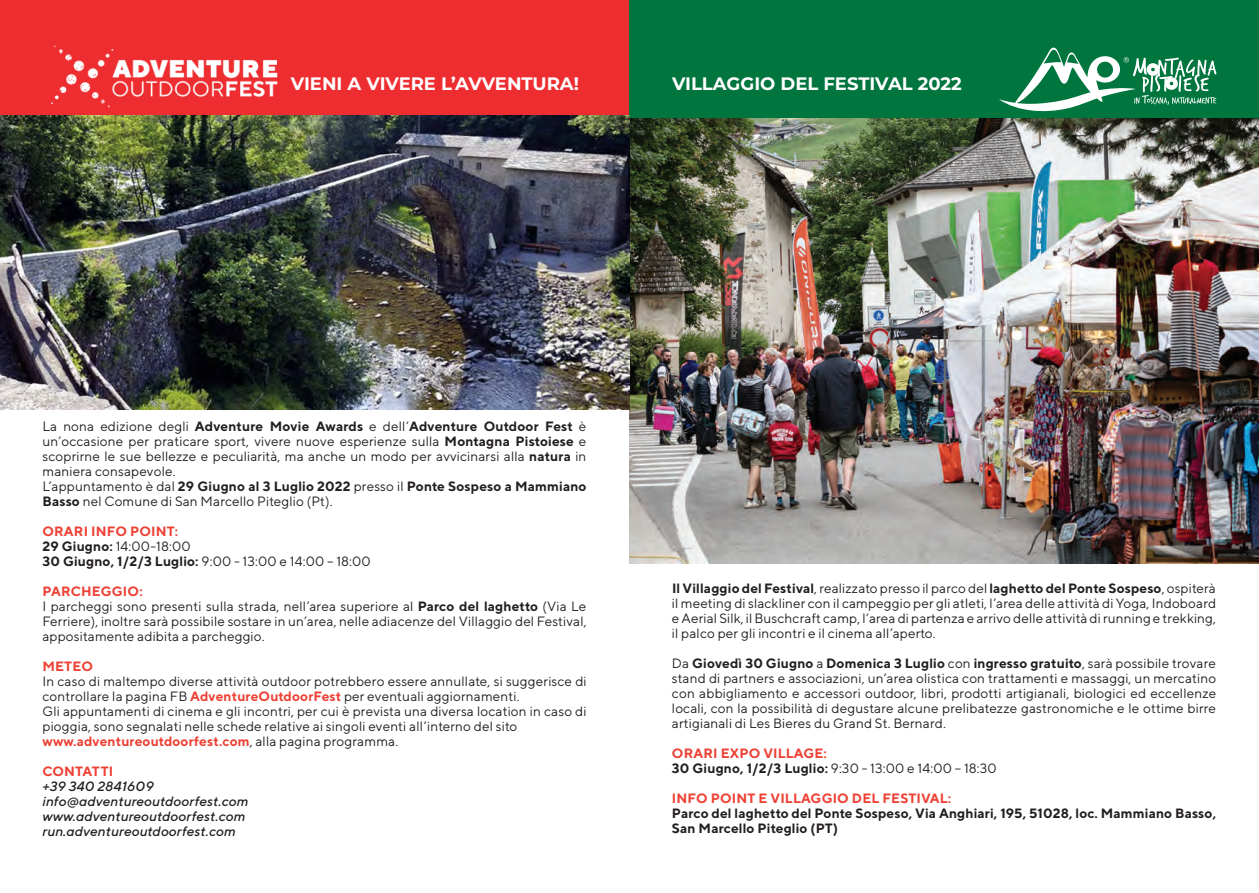
<style>
.page{position:relative;width:1259px;height:893px;background:#fff}
.page>*{position:absolute;margin:0;border:0;box-sizing:border-box;transform-origin:0 0}
.t1{font:700 18px "Montserrat";color:#fff}
.t2{font:13.5px/15px "TT Norms";letter-spacing:.01em;color:#231f20;text-align:justify}
.t3{font:700 13.5px "TT Norms";letter-spacing:.01em;color:#ee4135}
.t4{font:italic 500 13.5px "TT Norms";letter-spacing:.01em;color:#231f20}
.t5{font:700 13.5px "TT Norms";letter-spacing:.01em;color:#231f20}
.s1{font-weight:700}
.s2{font-weight:700;color:#ee4135}
.s3{font-weight:400;color:#231f20}
</style>
<div class="page">
<div style="left:0;top:0;width:629px;height:119px;background:#ee2d31"></div>
<div style="left:629px;top:0;width:630px;height:119px;background:#00753e"></div>
<img style="left:38px;top:45px;width:249px;height:71px">
<svg style="left:999px;top:47px;width:217px;height:65px"></svg>
<img style="left:629px;top:119px;width:630px;height:444px">
<img style="left:0;top:116px;width:629px;height:293px">
<p class="t1" style="left:291px;top:71px;width:289px">VIENI A VIVERE L’AVVENTURA!</p>
<p class="t1" style="left:672px;top:71px;width:291px">VILLAGGIO DEL FESTIVAL 2022</p>
<p class="t2" style="left:43px;top:418px;width:545px">La nona edizione degli <span class="s1">Adventure Movie Awards</span> e dell’<span class="s1">Adventure Outdoor Fest</span> è un’occasione per praticare sport, vivere nuove esperienze sulla <span class="s1">Montagna Pistoiese</span> e scoprirne le sue bellezze e peculiarità, ma anche un modo per avvicinarsi alla <span class="s1">natura</span> in maniera consapevole.</p>
<p class="t2" style="left:43px;top:478px;width:545px">L’appuntamento è dal <span class="s1">29 Giugno al 3 Luglio 2022</span> presso il <span class="s1">Ponte Sospeso a Mammiano<br>Basso</span> nel Comune di San Marcello Piteglio (Pt).</p>
<p class="t3" style="left:43px;top:522px;width:137px">ORARI INFO POINT:</p>
<p class="t2" style="left:43px;top:538px;width:150px"><span class="s1">29 Giugno:</span> 14:00-18:00</p>
<p class="t2" style="left:43px;top:553px;width:330px"><span class="s1">30 Giugno, 1/2/3 Luglio:</span> 9:00 - 13:00 e 14:00 – 18:00</p>
<p class="t3" style="left:43px;top:582px;width:102px">PARCHEGGIO:</p>
<p class="t2" style="left:42px;top:598px;width:546px">I parcheggi sono presenti sulla strada, nell’area superiore al <span class="s1">Parco del laghetto</span> (Via Le Ferriere), inoltre sarà possibile sostare in un’area, nelle adiacenze del Villaggio del Festival, appositamente adibita a parcheggio.</p>
<p class="t3" style="left:42px;top:657px;width:52px">METEO</p>
<p class="t2" style="left:42px;top:673px;width:546px">In caso di maltempo diverse attività outdoor potrebbero essere annullate, si suggerisce di controllare la pagina FB <span class="s2">AdventureOutdoorFest</span> per eventuali aggiornamenti.</p>
<p class="t2" style="left:42px;top:703px;width:545px">Gli appuntamenti di cinema e gli incontri, per cui è prevista una diversa location in caso di pioggia, sono segnalati nelle schede relative ai singoli eventi all’interno del sito</p>
<p class="t3" style="left:42px;top:732px;width:357px">www.adventureoutdoorfest.com<span class="s3">, alla pagina programma.</span></p>
<p class="t3" style="left:42px;top:762px;width:72px">CONTATTI</p>
<p class="t4" style="left:42px;top:778px;width:113px">+39 340 2841609</p>
<p class="t4" style="left:42px;top:793px;width:207px">info@adventureoutdoorfest.com</p>
<p class="t4" style="left:42px;top:808px;width:204px">www.adventureoutdoorfest.com</p>
<p class="t4" style="left:42px;top:823px;width:195px">run.adventureoutdoorfest.com</p>
<p class="t2" style="left:672px;top:581px;width:546px"><span class="s1">Il Villaggio del Festival</span>, realizzato presso il parco del <span class="s1">laghetto del Ponte Sospeso</span>, ospiterà il meeting di slackliner con il campeggio per gli atleti, l’area delle attività di Yoga, Indoboard e Aerial Silk, il Buschcraft camp, l’area di partenza e arrivo delle attività di running e trekking, il palco per gli incontri e il cinema all’aperto.</p>
<p class="t2" style="left:672px;top:656px;width:546px">Da <span class="s1">Giovedì 30 Giugno</span> a <span class="s1">Domenica 3 Luglio</span> con <span class="s1">ingresso gratuito</span>, sarà possibile trovare stand di partners e associazioni, un’area olistica con trattamenti e massaggi, un mercatino con abbigliamento e accessori outdoor, libri, prodotti artigianali, biologici ed eccellenze locali, con la possibilità di degustare alcune prelibatezze gastronomiche e le ottime birre artigianali di Les Bieres du Grand St. Bernard.</p>
<p class="t3" style="left:672px;top:745px;width:156px">ORARI EXPO VILLAGE:</p>
<p class="t2" style="left:672px;top:761px;width:326px"><span class="s1">30 Giugno, 1/2/3 Luglio:</span> 9:30 - 13:00 e 14:00 – 18:30</p>
<p class="t3" style="left:672px;top:790px;width:281px">INFO POINT E VILLAGGIO DEL FESTIVAL:</p>
<p class="t5" style="left:672px;top:805px;width:546px">Parco del laghetto del Ponte Sospeso, Via Anghiari, 195, 51028, loc. Mammiano Basso,</p>
<p class="t5" style="left:672px;top:820px;width:167px">San Marcello Piteglio (PT)</p>
</div>
